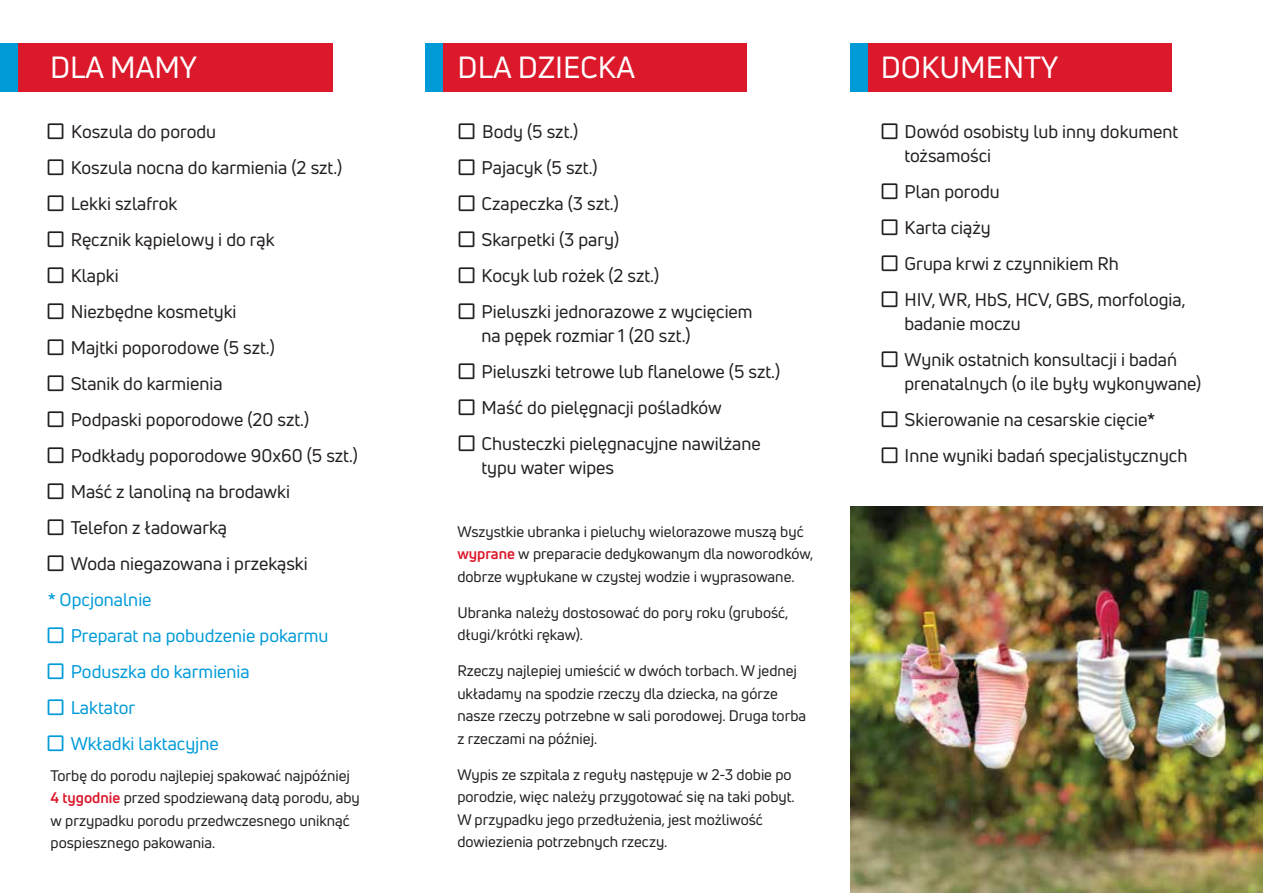
<style>
.page{position:relative;width:1263px;height:893px;background:#fff}
.page>*{position:absolute;margin:0;border:0;box-sizing:border-box;transform-origin:0 0}
.t1{font:30px "Uni Neue";color:#fff}
.t2{font:18px/36px "Uni Neue";color:#231f20}
.t3{font:18px/36px "Uni Neue";color:#009bd8}
.t4{font:15px/22.5px "Uni Neue";color:#231f20}
.s1{font-weight:700;color:#db192b}
</style>
<div class="page">
<div style="left:850px;top:43px;width:322px;height:48px;background:#db192b"></div>
<div style="left:425px;top:43px;width:322px;height:48px;background:#db192b"></div>
<div style="left:0;top:43px;width:333px;height:48px;background:#db192b"></div>
<img style="left:850px;top:507px;width:413px;height:386px">
<div style="left:0;top:43px;width:17px;height:48px;background:#009ad7"></div>
<div style="left:425px;top:43px;width:18px;height:48px;background:#009ad7"></div>
<div style="left:850px;top:43px;width:18px;height:48px;background:#009ad7"></div>
<h1 class="t1" style="left:50px;top:48px;width:148px">DLA MAMY</h1>
<p class="t2" style="left:71px;top:113px;width:289px">Koszula do porodu<br>Koszula nocna do karmienia (2 szt.)<br>Lekki szlafrok<br>Ręcznik kąpielowy i do rąk<br>Klapki<br>Niezbędne kosmetyki<br>Majtki poporodowe (5 szt.)<br>Stanik do karmienia<br>Podpaski poporodowe (20 szt.)<br>Podkłady poporodowe 90x60 (5 szt.)<br>Maść z lanoliną na brodawki<br>Telefon z ładowarką<br>Woda niegazowana i przekąski</p>
<p class="t3" style="left:71px;top:581px;width:259px;text-indent:-23px">* Opcjonalnie<br>Preparat na pobudzenie pokarmu<br>Poduszka do karmienia<br>Laktator<br>Wkładki laktacyjne</p>
<p class="t4" style="left:51px;top:764px;width:311px">Torbę do porodu najlepiej spakować najpóźniej <span class="s1">4 tygodnie</span> przed spodziewaną datą porodu, aby w przypadku porodu przedwczesnego uniknąć pospiesznego pakowania.</p>
<h1 class="t1" style="left:458px;top:48px;width:179px">DLA DZIECKA</h1>
<p class="t2" style="left:482px;top:113px;width:273px">Body (5 szt.)<br>Pajacyk (5 szt.)<br>Czapeczka (3 szt.)<br>Skarpetki (3 pary)<br>Kocyk lub rożek (2 szt.)<br>Pieluszki jednorazowe z wycięciem</p>
<p class="t2" style="left:481px;top:317px;width:300px">na pępek rozmiar 1 (20 szt.)<br>Pieluszki tetrowe lub flanelowe (5 szt.)<br>Maść do pielęgnacji pośladków Chusteczki pielęgnacyjne nawilżane</p>
<p class="t2" style="left:481px;top:449px;width:134px">typu water wipes</p>
<p class="t4" style="left:457px;top:520px;width:357px">Wszystkie ubranka i pieluchy wielorazowe muszą być <span class="s1">wyprane</span> w preparacie dedykowanym dla noworodków, dobrze wypłukane w czystej wodzie i wyprasowane.</p>
<p class="t4" style="left:457px;top:601px;width:333px">Ubranka należy dostosować do pory roku (grubość, długi/krótki rękaw).</p>
<p class="t4" style="left:457px;top:660px;width:350px">Rzeczy najlepiej umieścić w dwóch torbach. W jednej układamy na spodzie rzeczy dla dziecka, na górze nasze rzeczy potrzebne w sali porodowej. Druga torba z rzeczami na później.</p>
<p class="t4" style="left:457px;top:763px;width:339px">Wypis ze szpitala z reguły następuje w 2-3 dobie po porodzie, więc należy przygotować się na taki pobyt.<br>W przypadku jego przedłużenia, jest możliwość dowiezienia potrzebnych rzeczy.</p>
<h1 class="t1" style="left:881px;top:48px;width:179px">DOKUMENTY</h1>
<p class="t2" style="left:904px;top:119px;width:275px;line-height:24px">Dowód osobisty lub inny dokument tożsamości</p>
<p class="t2" style="left:905px;top:173px;width:282px">Plan porodu<br>Karta ciąży<br>Grupa krwi z czynnikiem Rh<br>HIV, WR, HbS, HCV, GBS, morfologia,</p>
<p class="t2" style="left:904px;top:305px;width:274px">badanie moczu<br>Wynik ostatnich konsultacji i badań</p>
<p class="t2" style="left:904px;top:365px;width:298px">prenatalnych (o ile były wykonywane)<br>Skierowanie na cesarskie cięcie*<br>Inne wyniki badań specjalistycznych</p>
</div>
